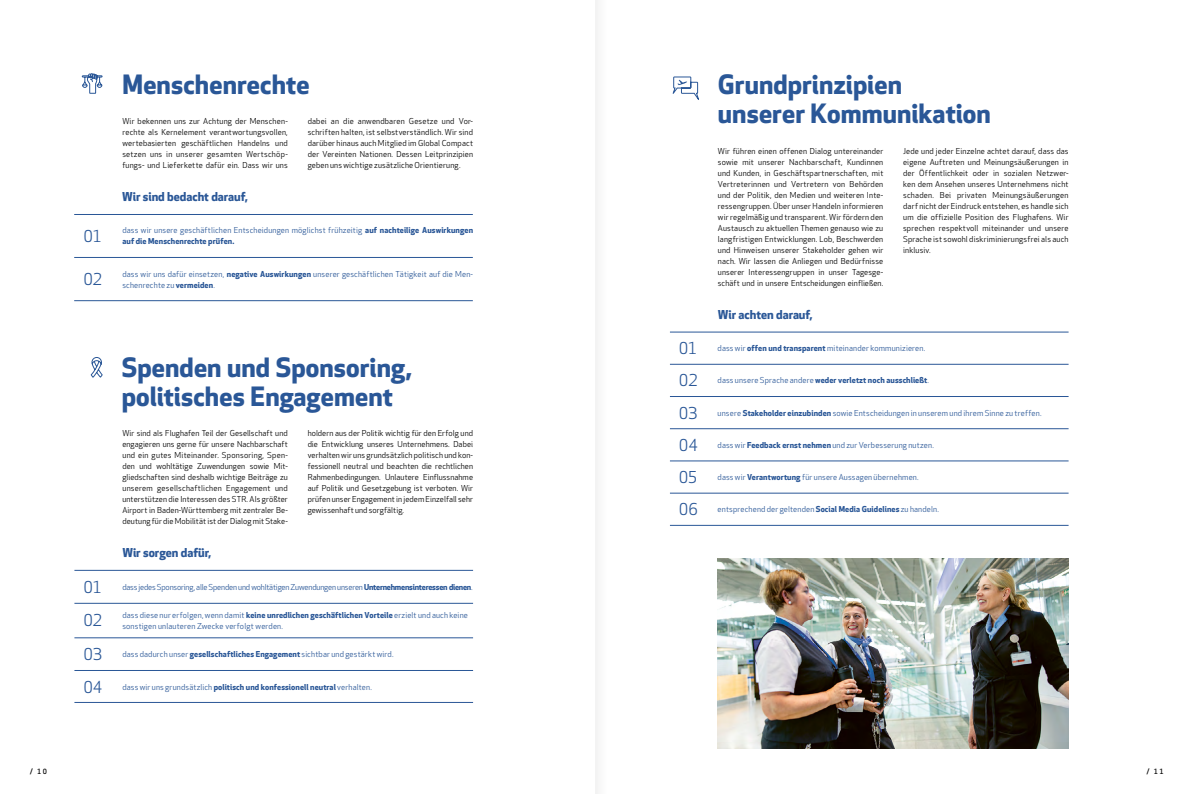
<style>
.page{position:relative;width:1191px;height:794px;background:#fff}
.page>*{position:absolute;margin:0;border:0;box-sizing:border-box;transform-origin:0 0}
.t1{font:700 26px/29px "Apex New";color:#2a5797}
.t2{font:16px/33.4px "Apex New";letter-spacing:-.03em;color:#2a5797}
.t3{font:700 12px "Apex New";color:#2a5797}
.t4{font:8px/11px "Apex New";letter-spacing:.015em;color:#000;text-align:justify}
.t5{font:8px/11px "Apex New";letter-spacing:.02em;color:#2a5797}
.t6{font:8px "Apex New";letter-spacing:-.02em;color:#2a5797}
.t7{font:700 8px "Apex New";letter-spacing:.015em;color:#2a5797}
.t8{font:500 7px "Apex New";color:#000}
.s1{font-weight:700}
.s2{font-size:16px}
.s3{font-weight:400}
</style>
<div class="page">
<img style="left:718px;top:558px;width:350px;height:190px">
<svg style="left:672px;top:76px;width:27px;height:24px"></svg>
<svg style="left:82px;top:73px;width:21px;height:21px"></svg>
<svg style="left:90px;top:357px;width:13px;height:21px"></svg>
<hr style="left:670px;top:332px;width:398px;height:1px;background:#2a5797">
<hr style="left:670px;top:364px;width:398px;height:1px;background:#2a5797">
<hr style="left:670px;top:428px;width:398px;height:1px;background:#2a5797">
<hr style="left:670px;top:396px;width:398px;height:1px;background:#2a5797">
<hr style="left:670px;top:461px;width:398px;height:1px;background:#2a5797">
<hr style="left:670px;top:493px;width:398px;height:1px;background:#2a5797">
<hr style="left:670px;top:525px;width:398px;height:1px;background:#2a5797">
<hr style="left:74px;top:570px;width:399px;height:1px;background:#2a5797">
<hr style="left:74px;top:603px;width:399px;height:1px;background:#2a5797">
<hr style="left:74px;top:637px;width:399px;height:1px;background:#2a5797">
<hr style="left:74px;top:670px;width:399px;height:1px;background:#2a5797">
<hr style="left:74px;top:702px;width:399px;height:1px;background:#2a5797">
<hr style="left:74px;top:214px;width:399px;height:1px;background:#2a5797">
<hr style="left:74px;top:257px;width:399px;height:1px;background:#2a5797">
<hr style="left:74px;top:300px;width:399px;height:1px;background:#2a5797">
<h2 class="t2" style="left:83px;top:220px;width:20px">01</h2>
<h1 class="t1" style="left:122px;top:71px;width:189px">Menschenrechte</h1>
<p class="t4" style="left:122px;top:116px;width:167px">Wir bekennen uns zur Achtung der Menschen&shy;rechte als Kernelement verantwortungsvollen, wertebasierten geschäftlichen Handelns und setzen uns in unserer gesamten Wertschöp&shy;fungs- und Lieferkette dafür ein. Dass wir uns</p>
<p class="t4" style="left:308px;top:116px;width:167px">dabei an die anwendbaren Gesetze und Vor&shy;schriften halten, ist selbstverständlich. Wir sind darüber hinaus auch Mitglied im Global Compact der Vereinten Nationen. Dessen Leitprinzipien geben uns wichtige zusätzliche Orientierung.</p>
<h3 class="t3" style="left:122px;top:190px;width:127px">Wir sind bedacht darauf,</h3>
<p class="t5" style="left:122px;top:225px;width:352px">dass wir unsere geschäftlichen Entscheidungen möglichst frühzeitig <span class="s1">auf nachteilige Auswirkungen</span></p>
<p class="t7" style="left:122px;top:237px;width:113px">auf die Menschenrechte prüfen.</p>
<h2 class="t2" style="left:83px;top:263px;width:20px">02</h2>
<p class="t5" style="left:122px;top:268px;width:352px">dass wir uns dafür einsetzen, <span class="s1">negative Auswirkungen</span> unserer geschäftlichen Tätigkeit auf die Men&shy;schenrechte zu <span class="s1">vermeiden</span>.</p>
<h1 class="t1" style="left:122px;top:353px;width:292px">Spenden und Sponsoring, politisches Engagement</h1>
<p class="t4" style="left:122px;top:428px;width:167px">Wir sind als Flughafen Teil der Gesellschaft und engagieren uns gerne für unsere Nachbarschaft und ein gutes Miteinander. Sponsoring, Spen&shy;den und wohltätige Zuwendungen sowie Mit&shy;gliedschaften sind deshalb wichtige Beiträge zu unserem gesellschaftlichen Engagement und unterstützen die Interessen des STR. Als größter Airport in Baden-Württemberg mit zentraler Be&shy;deutung für die Mobilität ist der Dialog mit Stake-</p>
<p class="t4" style="left:308px;top:428px;width:167px">holdern aus der Politik wichtig für den Erfolg und die Entwicklung unseres Unternehmens. Dabei verhalten wir uns grundsätzlich politisch und kon&shy;fessionell neutral und beachten die rechtlichen Rahmenbedingungen. Unlautere Einflussnahme auf Politik und Gesetzgebung ist verboten. Wir prüfen unser Engagement in jedem Einzelfall sehr gewissenhaft und sorgfältig.</p>
<h3 class="t3" style="left:122px;top:545px;width:91px">Wir sorgen dafür,</h3>
<h2 class="t2" style="left:83px;top:571px;width:20px">01</h2>
<p class="t6" style="left:122px;top:583px;width:352px">dass jedes Sponsoring, alle Spenden und wohltätigen Zuwendungen unseren <span class="s1">Unternehmensinteressen dienen</span>.</p>
<h2 class="t2" style="left:83px;top:604px;width:20px">02<br>03</h2>
<p class="t5" style="left:122px;top:609px;width:347px">dass diese nur erfolgen, wenn damit <span class="s1">keine unredlichen geschäftlichen Vorteile</span> erzielt und auch keine sonstigen unlauteren Zwecke verfolgt werden.</p>
<p class="t5" style="left:122px;top:649px;width:273px">dass dadurch unser <span class="s1">gesellschaftliches Engagement</span> sichtbar und gestärkt wird.</p>
<p class="t5" style="left:83px;top:681px;width:290px"><span class="s2">04</span> dass wir uns grundsätzlich <span class="s1">politisch und konfessionell neutral</span> verhalten.</p>
<h1 class="t1" style="left:718px;top:71px;width:274px">Grundprinzipien unserer Kommunikation</h1>
<p class="t4" style="left:718px;top:145px;width:167px">Wir führen einen offenen Dialog untereinander sowie mit unserer Nachbarschaft, Kundinnen und Kunden, in Geschäftspartnerschaften, mit Vertreterinnen und Vertretern von Behörden und der Politik, den Medien und weiteren Inte&shy;ressengruppen. Über unser Handeln informieren wir regelmäßig und transparent. Wir fördern den Austausch zu aktuellen Themen genauso wie zu langfristigen Entwicklungen. Lob, Beschwerden und Hinweisen unserer Stakeholder gehen wir nach. Wir lassen die Anliegen und Bedürfnisse unserer Interessengruppen in unser Tagesge&shy;schäft und in unsere Entscheidungen einfließen.</p>
<p class="t4" style="left:903px;top:145px;width:167px">Jede und jeder Einzelne achtet darauf, dass das eigene Auftreten und Meinungsäußerungen in der Öffentlichkeit oder in sozialen Netzwer&shy;ken dem Ansehen unseres Unternehmens nicht schaden. Bei privaten Meinungsäußerungen darf nicht der Eindruck entstehen, es handle sich um die offizielle Position des Flughafens. Wir sprechen respektvoll miteinander und unsere Sprache ist sowohl diskriminierungsfrei als auch inklusiv.</p>
<h2 class="t2" style="left:679px;top:332px;width:20px">01</h2>
<h3 class="t3" style="left:718px;top:307px;width:96px">Wir achten darauf,</h3>
<p class="t5" style="left:717px;top:343px;width:209px">dass wir <span class="s1">offen und transparent</span> miteinander kommunizieren.</p>
<h2 class="t2" style="left:679px;top:364px;width:20px">02</h2>
<p class="t7" style="left:717px;top:376px;width:213px"><span class="s3">dass unsere Sprache andere</span> weder verletzt noch ausschließt<span class="s3">.</span></p>
<h2 class="t2" style="left:679px;top:397px;width:20px">03</h2>
<p class="t5" style="left:717px;top:407px;width:325px">unsere <span class="s1">Stakeholder einzubinden</span> sowie Entscheidungen in unserem und ihrem Sinne zu treffen.</p>
<h2 class="t2" style="left:679px;top:429px;width:21px">04</h2>
<p class="t5" style="left:717px;top:440px;width:218px">dass wir <span class="s1">Feedback ernst nehmen</span> und zur Verbesserung nutzen.</p>
<h2 class="t2" style="left:679px;top:461px;width:20px">05</h2>
<p class="t5" style="left:717px;top:472px;width:203px">dass wir <span class="s1">Verantwortung</span> für unsere Aussagen übernehmen.</p>
<p class="t5" style="left:679px;top:504px;width:261px"><span class="s2">06</span> entsprechend der geltenden <span class="s1">Social Media Guidelines</span> zu handeln.</p>
<p class="t8" style="left:30px;top:767px;width:19px">/ 10</p>
<p class="t8" style="left:1146px;top:767px;width:19px">/ 11</p>
</div>
